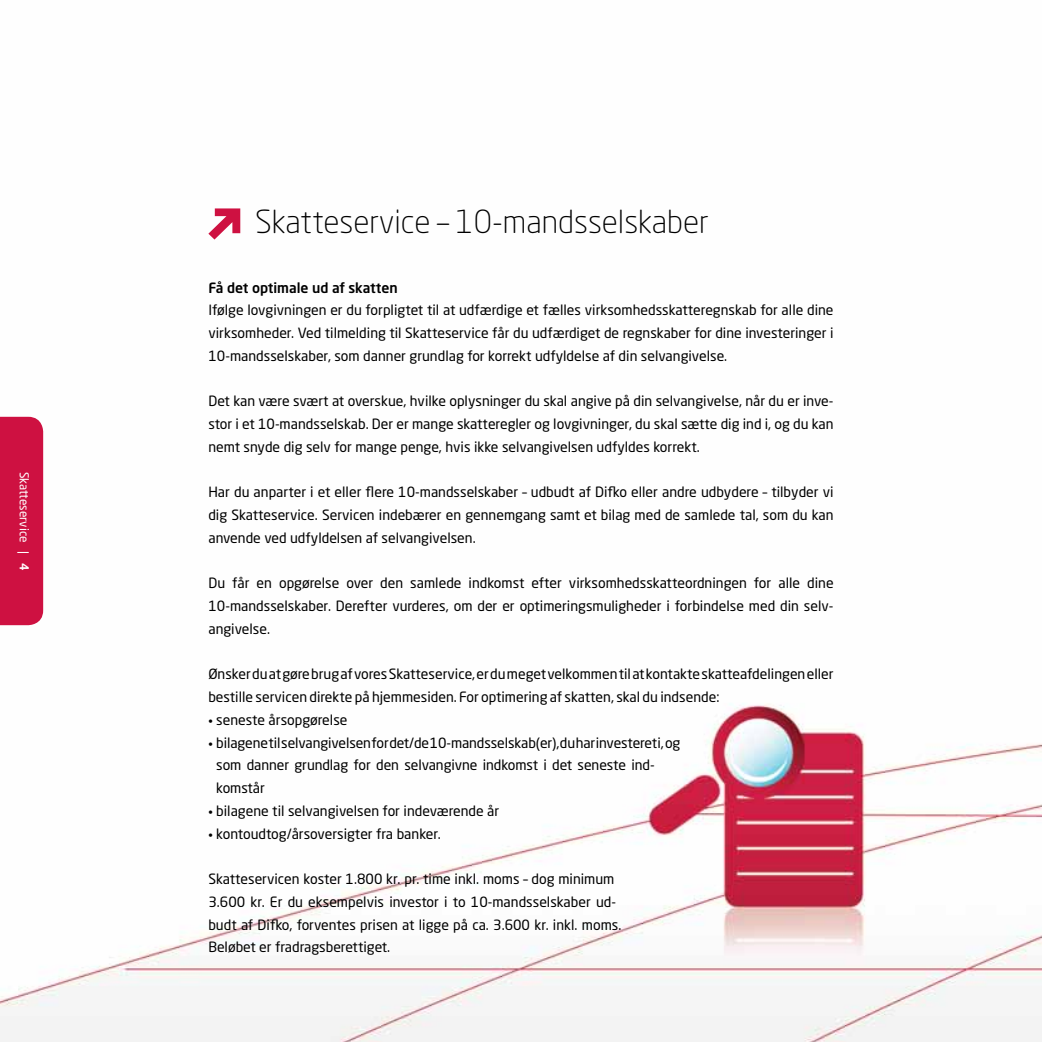
<style>
.page{position:relative;width:1042px;height:1042px;background:#fff}
.page>*{position:absolute;margin:0;border:0;box-sizing:border-box;transform-origin:0 0}
.t1{font:300 31.5px "Neo Sans Std";color:#000}
.t2{font:14px/22.8px "Neo Sans Std";color:#000;text-align:justify}
.t3{font:500 14px "Neo Sans Std";color:#000}
.t4{font:12.25px "Neo Sans Std";color:#fff}
.s1{font-weight:500}
.s2{font-size:10.5px}
</style>
<div class="page">
<img style="left:0;top:208px;width:1042px;height:834px">
<svg style="left:208px;top:208px;width:32px;height:31px"></svg>
<div style="left:0;top:417px;width:43px;height:208px;background:#ce1141"></div>
<p class="t4" style="left:32px;top:471px;width:100px;rotate:90deg">Skatteservice | <span class="s1">4</span></p>
<h1 class="t1" style="left:255px;top:202px;width:455px">Skatteservice – 10-mandsselskaber</h1>
<p class="t3" style="left:208px;top:278px;width:191px">Få det optimale ud af skatten</p>
<p class="t2" style="left:208px;top:298px;width:627px">Ifølge lovgivningen er du forpligtet til at udfærdige et fælles virksomhedsskatteregnskab for alle dine virksomheder. Ved tilmelding til Skatteservice får du udfærdiget de regnskaber for dine investeringer i 10-mandsselskaber, som danner grundlag for korrekt udfyldelse af din selvangivelse.</p>
<p class="t2" style="left:208px;top:389px;width:627px">Det kan være svært at overskue, hvilke oplysninger du skal angive på din selvangivelse, når du er inve&shy;stor i et 10-mandsselskab. Der er mange skatteregler og lovgivninger, du skal sætte dig ind i, og du kan nemt snyde dig selv for mange penge, hvis ikke selvangivelsen udfyldes korrekt.</p>
<p class="t2" style="left:208px;top:480px;width:627px">Har du anparter i et eller flere 10-mandsselskaber – udbudt af Difko eller andre udbydere – tilbyder vi dig Skatteservice. Servicen indebærer en gennemgang samt et bilag med de samlede tal, som du kan anvende ved udfyldelsen af selvangivelsen.</p>
<p class="t2" style="left:208px;top:571px;width:627px">Du får en opgørelse over den samlede indkomst efter virksomhedsskatteordningen for alle dine 10-mandsselskaber. Derefter vurderes, om der er optimeringsmuligheder i forbindelse med din selv&shy;angivelse.</p>
<p class="t2" style="left:208px;top:662px;width:627px">Ønsker du at gøre brug af vores Skatteservice, er du meget velkommen til at kontakte skatteafdelingen eller bestille servicen direkte på hjemmesiden. For optimering af skatten, skal du indsende:</p>
<p class="t2" style="left:208px;top:708px;width:141px"><span class="s2">•</span> seneste årsopgørelse</p>
<p class="t2" style="left:216px;top:731px;width:466px;text-align:left;text-indent:-8px"><span class="s2">•</span> bilagene til selvangivelsen for det/de 10-mandsselskab(er), du har investeret i, og som danner grundlag for den selvangivne indkomst i det seneste ind&shy;komstår</p>
<p class="t2" style="left:208px;top:799px;width:292px"><span class="s2">•</span> bilagene til selvangivelsen for indeværende år</p>
<p class="t2" style="left:208px;top:822px;width:234px"><span class="s2">•</span> kontoudtog/årsoversigter fra banker.</p>
<p class="t2" style="left:208px;top:867px;width:414px;text-align:left">Skatteservicen koster 1.800 kr. pr. time inkl. moms – dog minimum 3.600 kr. Er du eksempelvis investor i to 10-mandsselskaber ud&shy;budt af Difko, forventes prisen at ligge på ca. 3.600 kr. inkl. moms.<br>Beløbet er fradragsberettiget.</p>
</div>
